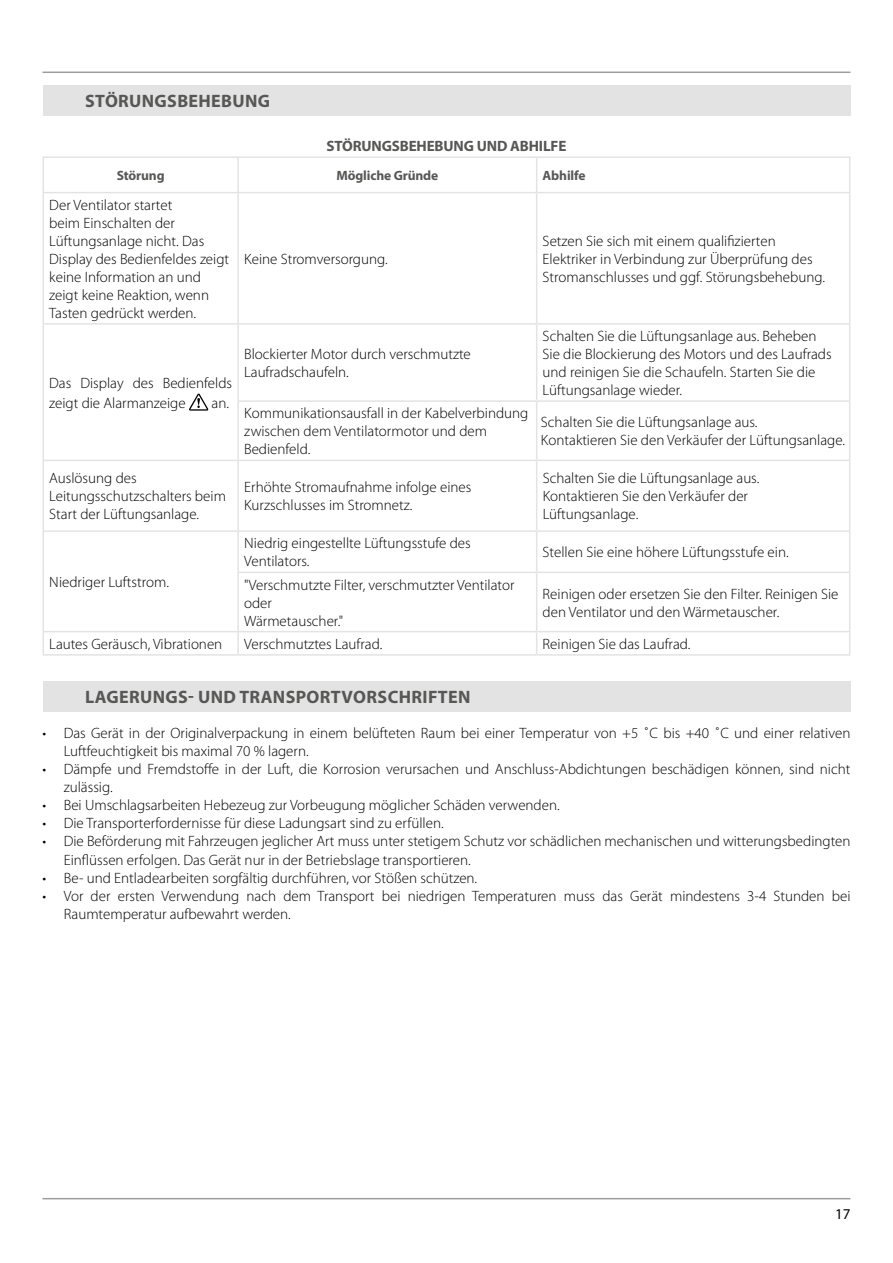
<style>
.page{position:relative;width:893px;height:1263px;background:#fff}
.page>*{position:absolute;margin:0;border:0;box-sizing:border-box;transform-origin:0 0}
.t1{font:700 18px "Myriad Pro";letter-spacing:.02em;color:#575756}
.t2{font:300 15px/18px "Myriad Pro";color:#000}
.t3{font:700 15px "Myriad Pro";letter-spacing:-.01em;color:#575756}
.t4{font:15px "Myriad Pro";color:#000}
.t5{font:700 13.5px "Myriad Pro";letter-spacing:-.01em;color:#575756}
</style>
<div class="page">
<hr style="left:43px;top:1198px;width:807px;height:1px;background:#9d9d9c">
<hr style="left:43px;top:72px;width:807px;height:1px;background:#9d9d9c">
<hr style="left:43px;top:156px;width:195px;height:2px;background:#e4e3e3">
<hr style="left:43px;top:158px;width:1px;height:34px;background:#e4e3e3">
<hr style="left:238px;top:156px;width:299px;height:2px;background:#e4e3e3">
<hr style="left:237px;top:158px;width:2px;height:34px;background:#e4e3e3">
<hr style="left:537px;top:156px;width:313px;height:2px;background:#e4e3e3">
<hr style="left:536px;top:158px;width:1px;height:34px;background:#e4e3e3">
<hr style="left:849px;top:158px;width:1px;height:34px;background:#e4e3e3">
<hr style="left:43px;top:192px;width:195px;height:1px;background:#e4e3e3">
<hr style="left:43px;top:193px;width:1px;height:130px;background:#e4e3e3">
<hr style="left:238px;top:192px;width:299px;height:1px;background:#e4e3e3">
<hr style="left:237px;top:193px;width:2px;height:130px;background:#e4e3e3">
<hr style="left:537px;top:192px;width:313px;height:1px;background:#e4e3e3">
<hr style="left:536px;top:193px;width:1px;height:130px;background:#e4e3e3">
<hr style="left:849px;top:193px;width:1px;height:130px;background:#e4e3e3">
<hr style="left:43px;top:323px;width:195px;height:2px;background:#e4e3e3">
<hr style="left:43px;top:325px;width:1px;height:76px;background:#e4e3e3">
<hr style="left:238px;top:323px;width:299px;height:2px;background:#e4e3e3">
<hr style="left:237px;top:325px;width:2px;height:75px;background:#e4e3e3">
<hr style="left:537px;top:323px;width:313px;height:2px;background:#e4e3e3">
<hr style="left:536px;top:325px;width:1px;height:75px;background:#e4e3e3">
<hr style="left:849px;top:325px;width:1px;height:75px;background:#e4e3e3">
<hr style="left:43px;top:401px;width:1px;height:59px;background:#e4e3e3">
<hr style="left:43px;top:460px;width:195px;height:1px;background:#e4e3e3">
<hr style="left:43px;top:461px;width:1px;height:69px;background:#e4e3e3">
<hr style="left:237px;top:400px;width:300px;height:2px;background:#e4e3e3">
<hr style="left:237px;top:402px;width:2px;height:58px;background:#e4e3e3">
<hr style="left:537px;top:400px;width:313px;height:2px;background:#e4e3e3">
<hr style="left:536px;top:402px;width:1px;height:58px;background:#e4e3e3">
<hr style="left:849px;top:402px;width:1px;height:58px;background:#e4e3e3">
<hr style="left:238px;top:460px;width:299px;height:1px;background:#e4e3e3">
<hr style="left:237px;top:461px;width:2px;height:69px;background:#e4e3e3">
<hr style="left:537px;top:460px;width:313px;height:1px;background:#e4e3e3">
<hr style="left:536px;top:461px;width:1px;height:69px;background:#e4e3e3">
<hr style="left:849px;top:461px;width:1px;height:69px;background:#e4e3e3">
<hr style="left:43px;top:530px;width:195px;height:2px;background:#e4e3e3">
<hr style="left:43px;top:532px;width:1px;height:40px;background:#e4e3e3">
<hr style="left:43px;top:572px;width:1px;height:59px;background:#e4e3e3">
<hr style="left:43px;top:631px;width:195px;height:1px;background:#e4e3e3">
<svg style="left:43px;top:632px;width:1px;height:22px"></svg>
<hr style="left:43px;top:654px;width:195px;height:2px;background:#e4e3e3">
<hr style="left:238px;top:530px;width:299px;height:2px;background:#e4e3e3">
<hr style="left:237px;top:532px;width:2px;height:40px;background:#e4e3e3">
<hr style="left:537px;top:530px;width:313px;height:2px;background:#e4e3e3">
<hr style="left:536px;top:532px;width:1px;height:40px;background:#e4e3e3">
<hr style="left:849px;top:532px;width:1px;height:40px;background:#e4e3e3">
<hr style="left:237px;top:572px;width:300px;height:1px;background:#e4e3e3">
<hr style="left:237px;top:573px;width:2px;height:58px;background:#e4e3e3">
<hr style="left:537px;top:572px;width:313px;height:1px;background:#e4e3e3">
<hr style="left:536px;top:573px;width:1px;height:58px;background:#e4e3e3">
<hr style="left:849px;top:573px;width:1px;height:58px;background:#e4e3e3">
<hr style="left:238px;top:631px;width:299px;height:1px;background:#e4e3e3">
<hr style="left:237px;top:632px;width:2px;height:22px;background:#e4e3e3">
<hr style="left:537px;top:631px;width:313px;height:1px;background:#e4e3e3">
<svg style="left:536px;top:632px;width:1px;height:22px"></svg>
<svg style="left:849px;top:632px;width:1px;height:22px"></svg>
<hr style="left:238px;top:654px;width:299px;height:2px;background:#e4e3e3">
<hr style="left:537px;top:654px;width:313px;height:2px;background:#e4e3e3">
<svg style="left:189px;top:394px;width:19px;height:17px"></svg>
<div style="left:43px;top:85px;width:807px;height:31px;background:#e4e3e3"></div>
<div style="left:43px;top:681px;width:807px;height:31px;background:#e4e3e3"></div>
<p class="t1" style="left:85px;top:92px;width:186px">STÖRUNGSBEHEBUNG</p>
<p class="t3" style="left:327px;top:138px;width:241px">STÖRUNGSBEHEBUNG UND ABHILFE</p>
<p class="t5" style="left:117px;top:168px;width:49px">Störung</p>
<p class="t5" style="left:336px;top:168px;width:103px">Mögliche Gründe</p>
<p class="t5" style="left:543px;top:168px;width:44px">Abhilfe</p>
<p class="t2" style="left:49px;top:196px;width:181px">Der Ventilator startet<br>beim Einschalten der<br>Lüftungsanlage nicht. Das<br>Display des Bedienfeldes zeigt keine Information an und zeigt keine Reaktion, wenn<br>Tasten gedrückt werden.</p>
<p class="t2" style="left:543px;top:232px;width:284px">Setzen Sie sich mit einem qualifizierten<br>Elektriker in Verbindung zur Überprüfung des<br>Stromanschlusses und ggf. Störungsbehebung.</p>
<p class="t2" style="left:244px;top:250px;width:145px">Keine Stromversorgung.</p>
<p class="t2" style="left:49px;top:374px;width:184px;line-height:19.6px">Das Display des Bedienfelds zeigt die Alarmanzeige</p>
<p class="t2" style="left:212px;top:394px;width:19px">an.</p>
<p class="t2" style="left:244px;top:346px;width:228px">Blockierter Motor durch verschmutzte<br>Laufradschaufeln.</p>
<p class="t2" style="left:543px;top:328px;width:290px">Schalten Sie die Lüftungsanlage aus. Beheben Sie die Blockierung des Motors und des Laufrads und reinigen Sie die Schaufeln. Starten Sie die Lüftungsanlage wieder.</p>
<p class="t2" style="left:244px;top:405px;width:286px">Kommunikationsausfall in der Kabelverbindung zwischen dem Ventilatormotor und dem<br>Bedienfeld.</p>
<p class="t2" style="left:541px;top:414px;width:306px">Schalten Sie die Lüftungsanlage aus.<br>Kontaktieren Sie den Verkäufer der Lüftungsanlage.</p>
<p class="t2" style="left:49px;top:470px;width:178px">Auslösung des<br>Leitungsschutzschalters beim<br>Start der Lüftungsanlage.</p>
<p class="t2" style="left:244px;top:479px;width:229px">Erhöhte Stromaufnahme infolge eines<br>Kurzschlusses im Stromnetz.</p>
<p class="t2" style="left:543px;top:470px;width:218px">Schalten Sie die Lüftungsanlage aus.<br>Kontaktieren Sie den Verkäufer der<br>Lüftungsanlage.</p>
<p class="t2" style="left:49px;top:574px;width:121px">Niedriger Luftstrom.</p>
<p class="t2" style="left:244px;top:535px;width:228px">Niedrig eingestellte Lüftungsstufe des<br>Ventilators.</p>
<p class="t2" style="left:543px;top:544px;width:247px">Stellen Sie eine höhere Lüftungsstufe ein.</p>
<p class="t2" style="left:244px;top:576px;width:272px">"Verschmutzte Filter, verschmutzter Ventilator oder<br>Wärmetauscher."</p>
<p class="t2" style="left:543px;top:585px;width:297px">Reinigen oder ersetzen Sie den Filter. Reinigen Sie den Ventilator und den Wärmetauscher.</p>
<p class="t2" style="left:49px;top:635px;width:175px">Lautes Geräusch, Vibrationen</p>
<p class="t2" style="left:244px;top:635px;width:140px">Verschmutztes Laufrad.</p>
<p class="t2" style="left:543px;top:635px;width:149px">Reinigen Sie das Laufrad.</p>
<p class="t1" style="left:85px;top:688px;width:387px">LAGERUNGS- UND TRANSPORTVORSCHRIFTEN</p>
<p class="t2" style="left:64px;top:725px;width:788px;text-indent:-21px">• Das Gerät in der Originalverpackung in einem belüfteten Raum bei einer Temperatur von +5 ˚C bis +40 ˚C und einer relativen<br>Luftfeuchtigkeit bis maximal 70 % lagern.</p>
<p class="t2" style="left:64px;top:761px;width:788px;text-indent:-21px">• Dämpfe und Fremdstoffe in der Luft, die Korrosion verursachen und Anschluss-Abdichtungen beschädigen können, sind nicht zulässig.</p>
<p class="t2" style="left:43px;top:797px;width:519px">• Bei Umschlagsarbeiten Hebezeug zur Vorbeugung möglicher Schäden verwenden.</p>
<p class="t2" style="left:43px;top:815px;width:403px">• Die Transporterfordernisse für diese Ladungsart sind zu erfüllen.</p>
<p class="t2" style="left:64px;top:833px;width:788px;text-indent:-21px">• Die Beförderung mit Fahrzeugen jeglicher Art muss unter stetigem Schutz vor schädlichen mechanischen und witterungsbedingten<br>Einflüssen erfolgen. Das Gerät nur in der Betriebslage transportieren.</p>
<p class="t2" style="left:43px;top:869px;width:436px">• Be- und Entladearbeiten sorgfältig durchführen, vor Stößen schützen.</p>
<p class="t2" style="left:64px;top:887px;width:788px;text-indent:-21px">• Vor der ersten Verwendung nach dem Transport bei niedrigen Temperaturen muss das Gerät mindestens 3-4 Stunden bei<br>Raumtemperatur aufbewahrt werden.</p>
<p class="t4" style="left:835px;top:1206px;width:17px">17</p>
</div>
